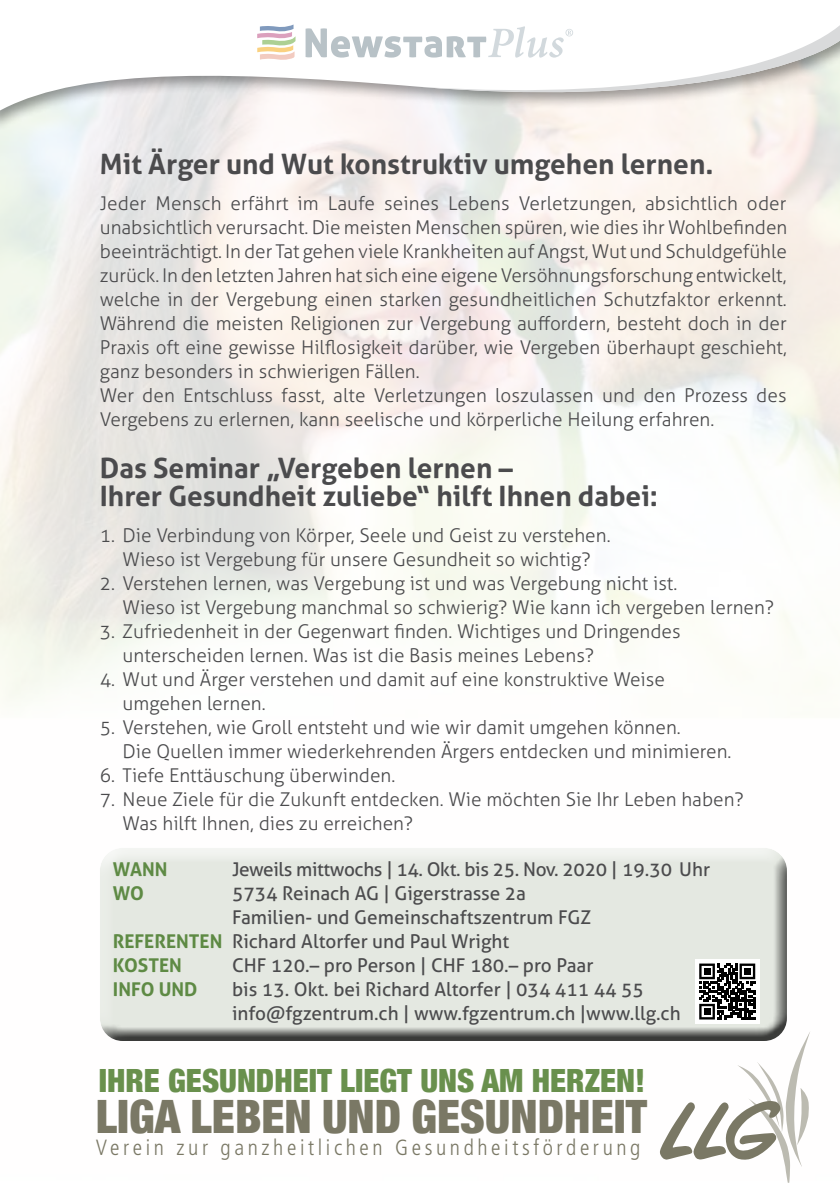
<style>
.page{position:relative;width:840px;height:1191px;background:#fff}
.page>*{position:absolute;margin:0;border:0;box-sizing:border-box;transform-origin:0 0}
.t1{font:900 condensed 46px "Helvetica Neue";color:#7a7865}
.t2{font:900 condensed 32px "Helvetica Neue";color:#69904d}
.t3{font:700 28px/28px "Aller";color:#4b4b4d}
.t4{font:300 condensed 22px "Frutiger LT";letter-spacing:.165em;color:#7a7865}
.t5{font:300 19px/24px "Aller";color:#4b4b4d}
.t6{font:19px/24px "Aller";color:#4b4b4d}
.t7{font:19px "Aller";letter-spacing:-.02em;color:#4b4b4d}
.t8{font:700 19px "Aller";color:#5e8a44}
.s1{font-weight:700;color:#5e8a44}
</style>
<div class="page">
<div style="left:91px;top:850px;width:710px;height:191px;background:#000;opacity:.75"></div>
<div style="left:0;top:0;width:839px;height:132px;background:#000;opacity:.4"></div>
<svg style="left:0;top:0;width:839px;height:117px"></svg>
<svg style="left:418px;top:6px;width:421px;height:100px"></svg>
<div style="left:256px;top:15px;width:318px;height:49px;background:#fff"></div>
<svg style="left:257px;top:25px;width:38px;height:35px"></svg>
<svg style="left:305px;top:26px;width:268px;height:32px"></svg>
<img style="left:736px;top:1031px;width:74px;height:151px">
<img style="left:659px;top:1101px;width:121px;height:59px">
<div style="left:694px;top:959px;width:65px;height:65px;background:#fff"></div>
<svg style="left:699px;top:963px;width:55px;height:56px"></svg>
<div style="left:703px;top:968px;width:7px;height:6px;background:#000"></div>
<div style="left:743px;top:968px;width:7px;height:6px;background:#000"></div>
<div style="left:703px;top:1008px;width:7px;height:7px;background:#000"></div>
<h3 class="t3" style="left:100px;top:150px;width:614px">Mit Ärger und Wut konstruktiv umgehen lernen.</h3>
<p class="t5" style="left:100px;top:191px;width:688px">Jeder Mensch erfährt im Laufe seines Lebens Verletzungen, absichtlich oder unabsichtlich verursacht. Die meisten Menschen spüren, wie dies ihr Wohlbefinden beeinträchtigt. In der Tat gehen viele Krankheiten auf Angst, Wut und Schuldgefühle zurück. In den letzten Jahren hat sich eine eigene Versöhnungsforschung entwickelt, welche in der Vergebung einen starken gesundheitlichen Schutzfaktor erkennt.<br>Während die meisten Religionen zur Vergebung auffordern, besteht doch in der Praxis oft eine gewisse Hilflosigkeit darüber, wie Vergeben überhaupt geschieht, ganz besonders in schwierigen Fällen.<br>Wer den Entschluss fasst, alte Verletzungen loszulassen und den Prozess des Vergebens zu erlernen, kann seelische und körperliche Heilung erfahren.</p>
<h3 class="t3" style="left:100px;top:454px;width:559px">Das Seminar „Vergeben lernen –<br>Ihrer Gesundheit zuliebe“ hilft Ihnen dabei:</h3>
<p class="t5" style="left:100px;top:523px;width:512px;text-align:center">1. Die Verbindung von Körper, Seele und Geist zu verstehen.<br>Wieso ist Vergebung für unsere Gesundheit so wichtig?</p>
<p class="t5" style="left:122px;top:571px;width:652px;text-indent:-23px">2. Verstehen lernen, was Vergebung ist und was Vergebung nicht ist.<br>Wieso ist Vergebung manchmal so schwierig? Wie kann ich vergeben lernen?</p>
<p class="t5" style="left:122px;top:619px;width:559px;text-indent:-23px">3. Zufriedenheit in der Gegenwart finden. Wichtiges und Dringendes unterscheiden lernen. Was ist die Basis meines Lebens?</p>
<p class="t5" style="left:122px;top:667px;width:543px;text-indent:-23px">4. Wut und Ärger verstehen und damit auf eine konstruktive Weise umgehen lernen.</p>
<p class="t5" style="left:122px;top:715px;width:610px;text-indent:-23px">5. Verstehen, wie Groll entsteht und wie wir damit umgehen können.<br>Die Quellen immer wiederkehrenden Ärgers entdecken und minimieren.</p>
<p class="t5" style="left:100px;top:763px;width:297px">6. Tiefe Enttäuschung überwinden.</p>
<p class="t5" style="left:122px;top:787px;width:622px;text-indent:-23px">7. Neue Ziele für die Zukunft entdecken. Wie möchten Sie Ihr Leben haben?<br>Was hilft Ihnen, dies zu erreichen?</p>
<p class="t8" style="left:113px;top:857px;width:56px">WANN</p>
<p class="t7" style="left:232px;top:857px;width:479px">Jeweils mittwochs | 14. Okt. bis 25. Nov. 2020 | 19.30 Uhr</p>
<p class="t8" style="left:113px;top:881px;width:32px">WO</p>
<p class="t6" style="left:232px;top:881px;width:295px">5734 Reinach AG | Gigerstrasse 2a</p>
<p class="t6" style="left:232px;top:905px;width:360px">Familien- und Gemeinschaftszentrum FGZ</p>
<p class="t6" style="left:113px;top:929px;width:397px"><span class="s1">REFERENTEN</span> Richard Altorfer und Paul Wright</p>
<p class="t8" style="left:113px;top:953px;width:70px">KOSTEN</p>
<p class="t6" style="left:232px;top:953px;width:363px">CHF 120.– pro Person | CHF 180.– pro Paar</p>
<p class="t8" style="left:113px;top:977px;width:86px">INFO UND</p>
<p class="t6" style="left:232px;top:977px;width:450px">bis 13. Okt. bei Richard Altorfer | 034 411 44 55 info@fgzentrum.ch | www.fgzentrum.ch |www.llg.ch</p>
<h2 class="t2" style="left:99px;top:1054px;width:547px">IHRE GESUNDHEIT LIEGT UNS AM HERZEN!</h2>
<h1 class="t1" style="left:96px;top:1079px;width:552px">LIGA LEBEN UND GESUNDHEIT</h1>
<p class="t4" style="left:96px;top:1135px;width:545px">Verein zur ganzheitlichen Gesundheitsförderung</p>
</div>
